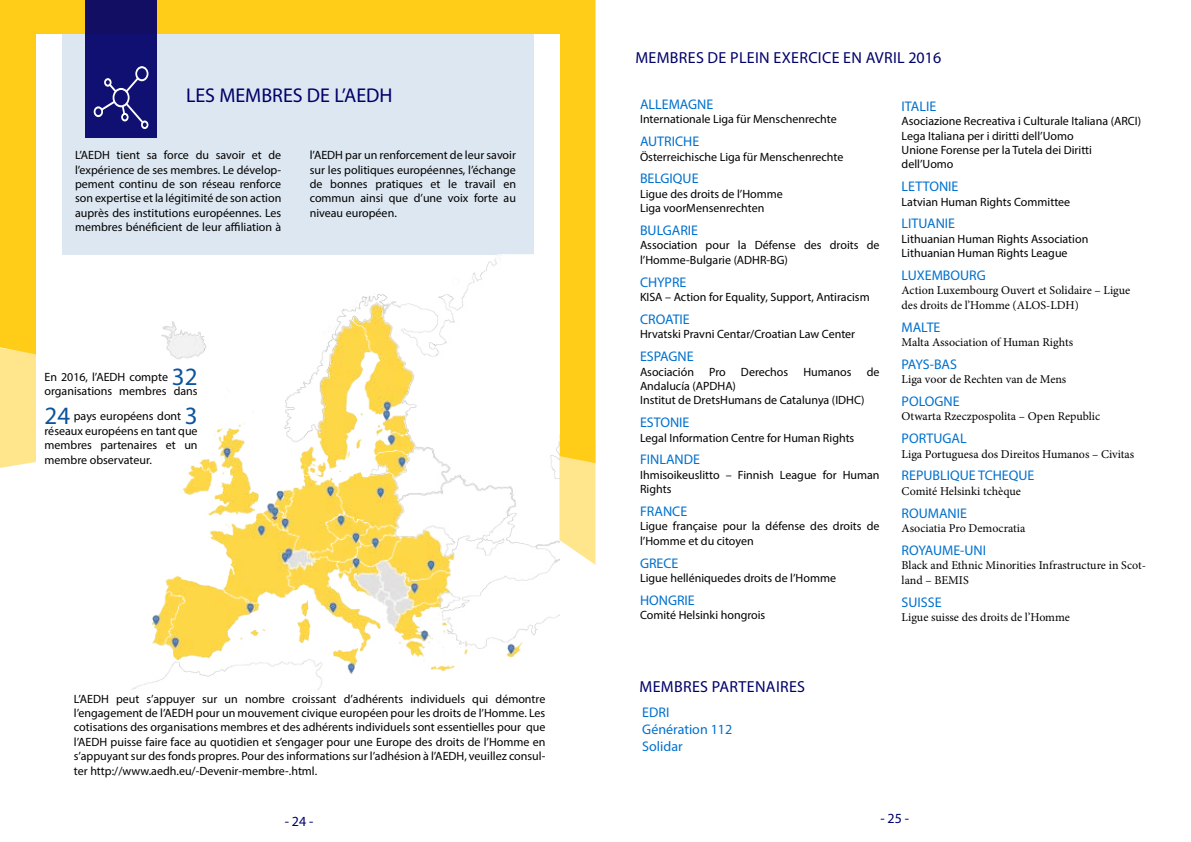
<style>
.page{position:relative;width:1191px;height:842px;background:#fff}
.page>*{position:absolute;margin:0;border:0;box-sizing:border-box;transform-origin:0 0}
.t1{font:20px "Myriad Pro";color:#000069}
.t2{font:16px "Myriad Pro";letter-spacing:.02em;color:#000069}
.t3{font:14px/16.8px "Myriad Pro";color:#0071ce}
.t4{font:14px "Myriad Pro";color:#000069}
.t5{font:12px/14.4px "Myriad Pro";color:#000}
.t6{font:12px/14.4px "Minion Pro";color:#000}
.s1{font-size:25px;color:#0d549c}
</style>
<div class="page">
<svg style="left:0;top:0;width:595px;height:463px;fill:#ffcc17"></svg>
<div style="left:36px;top:34px;width:523px;height:425px;background:#fff"></div>
<div style="left:62px;top:34px;width:472px;height:220px;background:#dde7f1"></div>
<div style="left:85px;top:0;width:72px;height:137px;background:linear-gradient(to right,#100f6c,#100f6c)"></div>
<div style="left:36px;top:352px;width:170px;height:138px;background:#fff"></div>
<img style="left:127px;top:254px;width:432px;height:436px">
<svg style="left:559px;top:434px;width:36px;height:131px"></svg>
<svg style="left:94px;top:66px;width:54px;height:63px"></svg>
<h1 class="t1" style="left:186px;top:83px;width:208px">LES MEMBRES DE L’AEDH</h1>
<p class="t5" style="left:75px;top:148px;width:208px;text-align:justify">L’AEDH tient sa force du savoir et de l’expérience de ses membres. Le dévelop&shy;pement continu de son réseau renforce son expertise et la légitimité de son action auprès des institutions européennes. Les membres bénéficient de leur affiliation à</p>
<p class="t5" style="left:310px;top:148px;width:208px;text-align:justify">l’AEDH par un renforcement de leur savoir sur les politiques européennes, l’échange de bonnes pratiques et le travail en commun ainsi que d’une voix forte au niveau européen.</p>
<p class="t5" style="left:45px;top:370px;width:155px">En 2016, l’AEDH compte <span class="s1">32 </span>organisations membres dans</p>
<p class="t5" style="left:45px;top:409px;width:155px;text-align:justify"><span class="s1">24</span> pays européens dont <span class="s1">3 </span>réseaux européens en tant que membres partenaires et un membre observateur.</p>
<p class="t5" style="left:74px;top:691px;width:473px;text-align:justify">L’AEDH peut s’appuyer sur un nombre croissant d’adhérents individuels qui démontre l’engagement de l’AEDH pour un mouvement civique européen pour les droits de l’Homme. Les cotisations des organisations membres et des adhérents individuels sont essentielles pour que l’AEDH puisse faire face au quotidien et s’engager pour une Europe des droits de l’Homme en s’appuyant sur des fonds propres. Pour des informations sur l’adhésion à l’AEDH, veuillez consul&shy;ter http://www.aedh.eu/-Devenir-membre-.html.</p>
<h2 class="t2" style="left:635px;top:48px;width:307px">MEMBRES DE PLEIN EXERCICE EN AVRIL 2016</h2>
<p class="t3" style="left:640px;top:96px;width:75px">ALLEMAGNE</p>
<p class="t5" style="left:640px;top:112px;width:198px">Internationale Liga für Menschenrechte</p>
<p class="t3" style="left:640px;top:133px;width:61px">AUTRICHE</p>
<p class="t5" style="left:640px;top:149px;width:205px">Österreichische Liga für Menschenrechte</p>
<p class="t3" style="left:640px;top:170px;width:60px">BELGIQUE</p>
<p class="t5" style="left:640px;top:186px;width:144px">Ligue des droits de l’Homme<br>Liga voorMensenrechten</p>
<p class="t3" style="left:640px;top:222px;width:60px">BULGARIE</p>
<p class="t5" style="left:640px;top:238px;width:241px">Association pour la Défense des droits de l’Homme-Bulgarie (ADHR-BG)</p>
<p class="t3" style="left:640px;top:273px;width:48px">CHYPRE</p>
<p class="t5" style="left:640px;top:290px;width:231px">KISA – Action for Equality, Support, Antiracism</p>
<p class="t3" style="left:640px;top:311px;width:51px">CROATIE</p>
<p class="t5" style="left:640px;top:327px;width:217px">Hrvatski Pravni Centar/Croatian Law Center</p>
<p class="t3" style="left:640px;top:348px;width:55px">ESPAGNE</p>
<p class="t5" style="left:640px;top:364px;width:56px">Asociación</p>
<p class="t5" style="left:709px;top:364px;width:18px">Pro</p>
<p class="t5" style="left:741px;top:364px;width:49px">Derechos</p>
<p class="t5" style="left:803px;top:364px;width:50px">Humanos</p>
<p class="t5" style="left:867px;top:364px;width:14px">de</p>
<p class="t5" style="left:640px;top:378px;width:226px">Andalucía (APDHA)<br>Institut de DretsHumans de Catalunya (IDHC)</p>
<p class="t3" style="left:640px;top:414px;width:51px">ESTONIE</p>
<p class="t5" style="left:640px;top:430px;width:216px">Legal Information Centre for Human Rights</p>
<p class="t3" style="left:640px;top:451px;width:61px">FINLANDE</p>
<p class="t5" style="left:640px;top:467px;width:241px">Ihmisoikeuslitto – Finnish League for Human<br>Rights</p>
<p class="t3" style="left:640px;top:503px;width:49px">FRANCE</p>
<p class="t5" style="left:640px;top:519px;width:241px">Ligue française pour la défense des droits de l’Homme et du citoyen</p>
<p class="t3" style="left:640px;top:554px;width:40px">GRECE</p>
<p class="t5" style="left:640px;top:570px;width:198px">Ligue helléniquedes droits de l’Homme</p>
<p class="t3" style="left:640px;top:591px;width:56px">HONGRIE</p>
<p class="t5" style="left:640px;top:608px;width:127px">Comité Helsinki hongrois</p>
<p class="t3" style="left:901px;top:98px;width:36px">ITALIE</p>
<p class="t5" style="left:901px;top:114px;width:241px">Asociazione Recreativa i Culturale Italiana (ARCI)<br>Lega Italiana per i diritti dell’Uomo<br>Unione Forense per la Tutela dei Diritti dell’Uomo</p>
<p class="t3" style="left:901px;top:178px;width:58px">LETTONIE</p>
<p class="t5" style="left:901px;top:194px;width:170px">Latvian Human Rights Committee</p>
<p class="t3" style="left:901px;top:215px;width:55px">LITUANIE</p>
<p class="t5" style="left:901px;top:231px;width:188px">Lithuanian Human Rights Association<br>Lithuanian Human Rights League</p>
<p class="t3" style="left:901px;top:267px;width:86px">LUXEMBOURG</p>
<p class="t6" style="left:901px;top:283px;width:230px">Action Luxembourg Ouvert et Solidaire – Ligue des droits de l’Homme (ALOS-LDH)</p>
<p class="t3" style="left:901px;top:318px;width:40px">MALTE</p>
<p class="t6" style="left:901px;top:335px;width:173px">Malta Association of Human Rights</p>
<p class="t3" style="left:901px;top:356px;width:57px">PAYS-BAS</p>
<p class="t6" style="left:901px;top:372px;width:166px">Liga voor de Rechten van de Mens</p>
<p class="t3" style="left:901px;top:393px;width:59px">POLOGNE</p>
<p class="t6" style="left:901px;top:409px;width:200px">Otwarta Rzeczpospolita – Open Republic</p>
<p class="t3" style="left:901px;top:430px;width:66px">PORTUGAL</p>
<p class="t6" style="left:901px;top:447px;width:234px">Liga Portuguesa dos Direitos Humanos – Civitas</p>
<p class="t3" style="left:901px;top:467px;width:134px">REPUBLIQUE TCHEQUE</p>
<p class="t6" style="left:901px;top:484px;width:121px">Comité Helsinki tchèque</p>
<p class="t3" style="left:901px;top:504px;width:67px">ROUMANIE</p>
<p class="t6" style="left:901px;top:521px;width:125px">Asociatia Pro Democratia</p>
<p class="t3" style="left:901px;top:542px;width:86px">ROYAUME-UNI</p>
<p class="t6" style="left:901px;top:558px;width:246px">Black and Ethnic Minorities Infrastructure in Scot&shy;land – BEMIS</p>
<p class="t3" style="left:901px;top:593px;width:41px">SUISSE</p>
<p class="t6" style="left:901px;top:610px;width:170px">Ligue suisse des droits de l’Homme</p>
<h2 class="t2" style="left:639px;top:677px;width:167px">MEMBRES PARTENAIRES</h2>
<p class="t3" style="left:642px;top:704px;width:91px">EDRI<br>Génération 112<br>Solidar</p>
<p class="t4" style="left:285px;top:813px;width:30px">- 24 -</p>
<p class="t4" style="left:880px;top:809px;width:30px">- 25 -</p>
</div>
